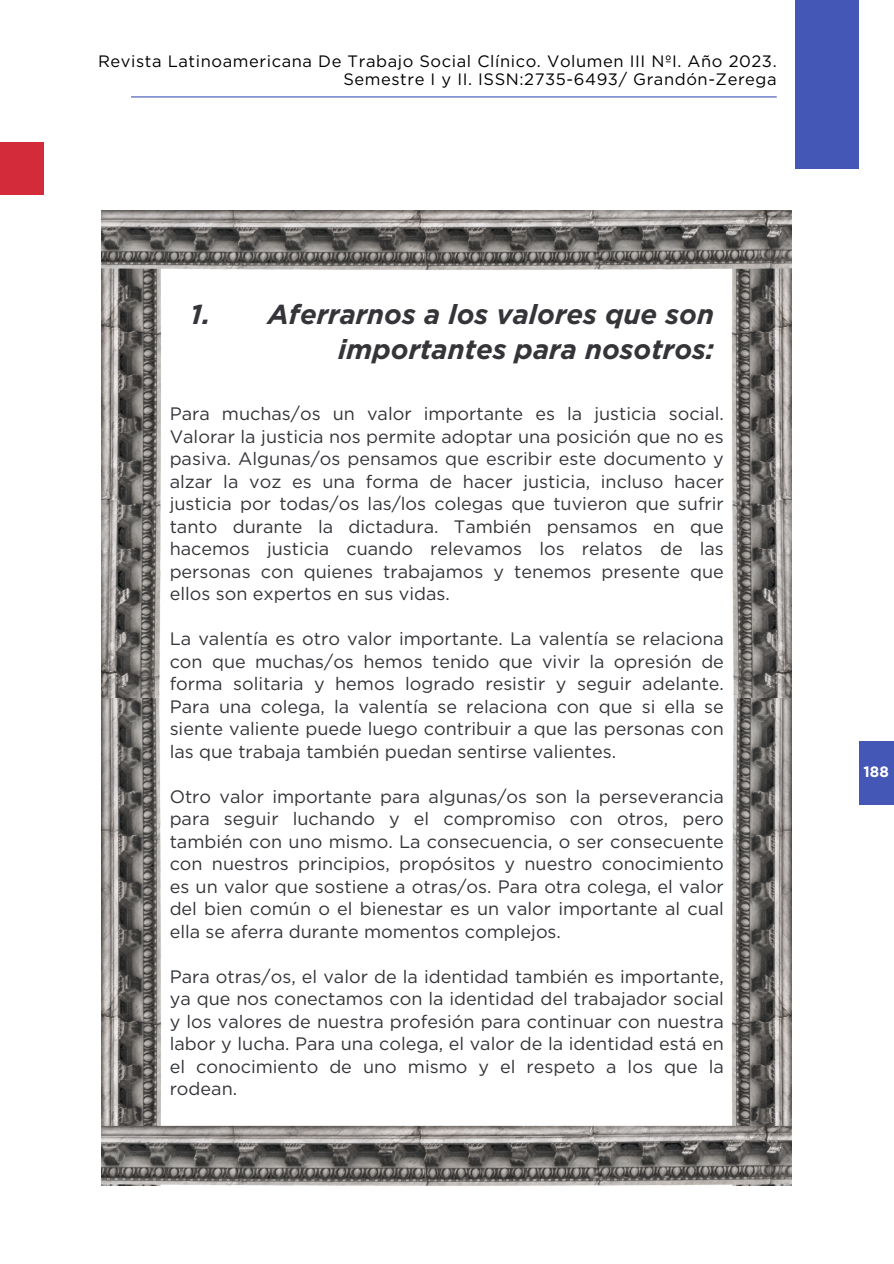
<style>
.page{position:relative;width:894px;height:1264px;background:#fff}
.page>*{position:absolute;margin:0;border:0;box-sizing:border-box;transform-origin:0 0}
.t1{font:italic 700 27.45px/34.8px "Gotham";color:#343439;text-align:right}
.t2{font:18px/22.5px "Gotham";color:#343439;text-align:justify}
.t3{font:16.5px/18px "Gotham";letter-spacing:.035em;color:#000;text-align:right}
.t4{font:700 15px "Gotham";color:#fff}
</style>
<div class="page">
<div style="left:795px;top:0;width:64px;height:168px;background:#4456b6"></div>
<div style="left:0;top:142px;width:43px;height:52px;background:#d42b3a"></div>
<hr style="left:131px;top:96px;width:645px;height:1px;background:#4456b6">
<img style="left:102px;top:210px;width:689px;height:975px">
<div style="left:859px;top:740px;width:34px;height:64px;background:#4456b6"></div>
<p class="t3" style="left:98px;top:52px;width:680px">Revista Latinoamericana De Trabajo Social Clínico. Volumen III NºI. Año 2023.<br>Semestre I y II. ISSN:2735-6493/ Grandón-Zerega</p>
<h1 class="t1" style="left:190px;top:296px;width:525px">1. Aferrarnos a los valores que son importantes para nosotros:</h1>
<h2 class="t2" style="left:170px;top:402px;width:555px">Para muchas/os un valor importante es la justicia social.<br>Valorar la justicia nos permite adoptar una posición que no es pasiva. Algunas/os pensamos que escribir este documento y alzar la voz es una forma de hacer justicia, incluso hacer justicia por todas/os las/los colegas que tuvieron que sufrir tanto durante la dictadura. También pensamos en que hacemos justicia cuando relevamos los relatos de las personas con quienes trabajamos y tenemos presente que ellos son expertos en sus vidas.</h2>
<h2 class="t2" style="left:170px;top:627px;width:555px">La valentía es otro valor importante. La valentía se relaciona con que muchas/os hemos tenido que vivir la opresión de forma solitaria y hemos logrado resistir y seguir adelante.<br>Para una colega, la valentía se relaciona con que si ella se siente valiente puede luego contribuir a que las personas con las que trabaja también puedan sentirse valientes.</h2>
<h2 class="t2" style="left:170px;top:785px;width:555px">Otro valor importante para algunas/os son la perseverancia para seguir luchando y el compromiso con otros, pero también con uno mismo. La consecuencia, o ser consecuente con nuestros principios, propósitos y nuestro conocimiento es un valor que sostiene a otras/os. Para otra colega, el valor del bien común o el bienestar es un valor importante al cual ella se aferra durante momentos complejos.</h2>
<h2 class="t2" style="left:170px;top:965px;width:555px">Para otras/os, el valor de la identidad también es importante, ya que nos conectamos con la identidad del trabajador social y los valores de nuestra profesión para continuar con nuestra labor y lucha. Para una colega, el valor de la identidad está en el conocimiento de uno mismo y el respeto a los que la rodean.</h2>
<p class="t4" style="left:863px;top:762px;width:27px">188</p>
</div>
